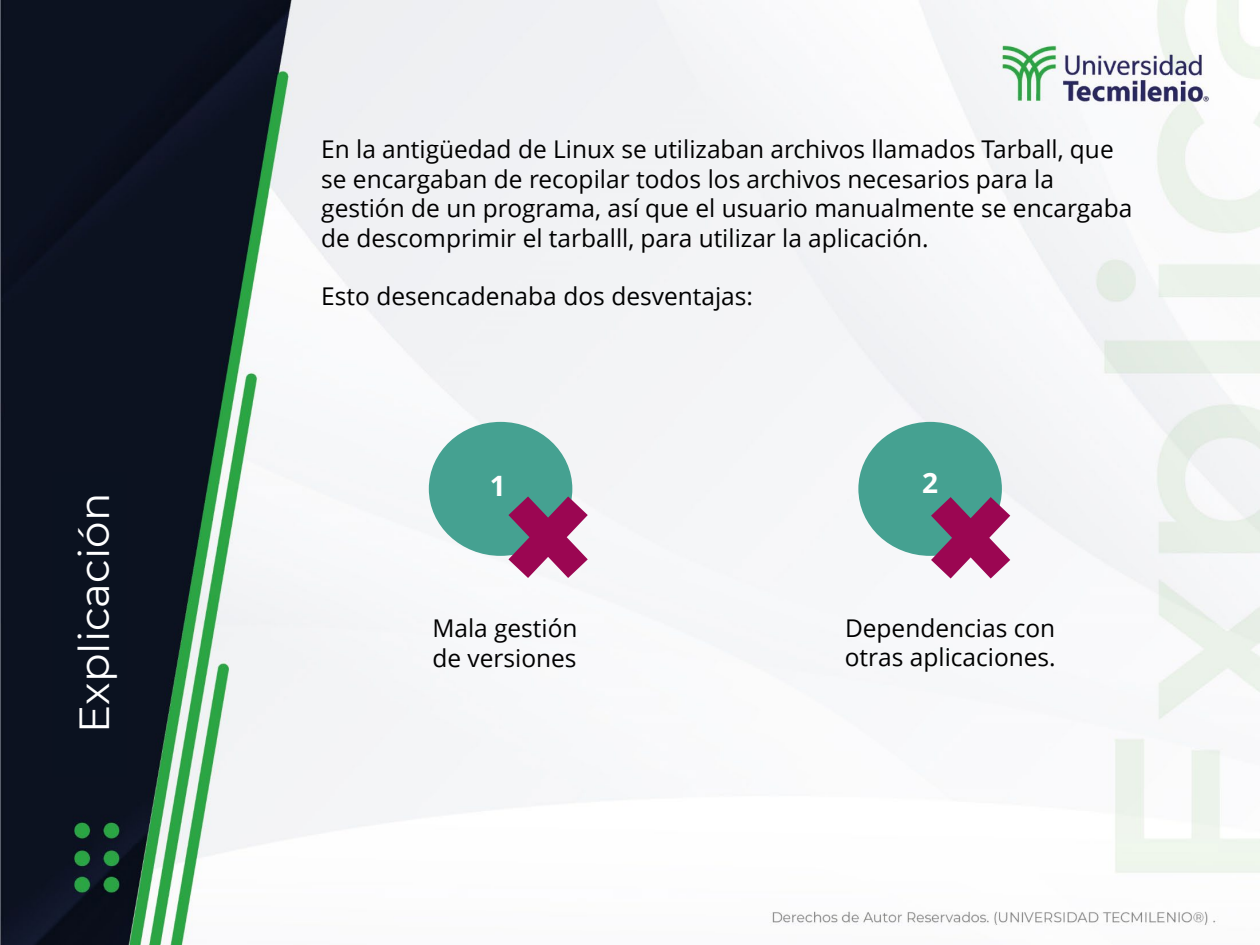
<style>
.page{position:relative;width:1260px;height:945px;background:#fff}
.page>*{position:absolute;margin:0;border:0;box-sizing:border-box;transform-origin:0 0}
.t1{font:42px "Montserrat";color:#fff}
.t2{font:700 28px "Open Sans";color:#fff}
.t3{font:24.5px/29.4px "Open Sans";color:#000}
</style>
<div class="page">
<img style="left:0;top:0;width:1260px;height:945px">
<div style="left:52px;top:472px;width:75px;height:305px;background:#0b1220"></div>
<div style="left:429px;top:422px;width:143px;height:134px;background:#45a191;border-radius:50%"></div>
<div style="left:858px;top:422px;width:144px;height:134px;background:#45a191;border-radius:50%"></div>
<svg style="left:508px;top:496px;width:80px;height:82px"></svg>
<svg style="left:931px;top:497px;width:79px;height:82px"></svg>
<h1 class="t1" style="left:65px;top:733px;width:241px;rotate:-90deg">Explicación</h1>
<p class="t3" style="left:321px;top:134px;width:813px">En la antigüedad de Linux se utilizaban archivos llamados Tarball, que se encargaban de recopilar todos los archivos necesarios para la gestión de un programa, así que el usuario manualmente se encargaba de descomprimir el tarballl, para utilizar la aplicación.</p>
<p class="t3" style="left:321px;top:281px;width:433px">Esto desencadenaba dos desventajas:</p>
<p class="t2" style="left:490px;top:466px;width:18px">1</p>
<p class="t2" style="left:922px;top:463px;width:18px">2</p>
<p class="t3" style="left:432px;top:613px;width:147px">Mala gestión de versiones</p>
<p class="t3" style="left:845px;top:613px;width:213px">Dependencias con otras aplicaciones.</p>
</div>
